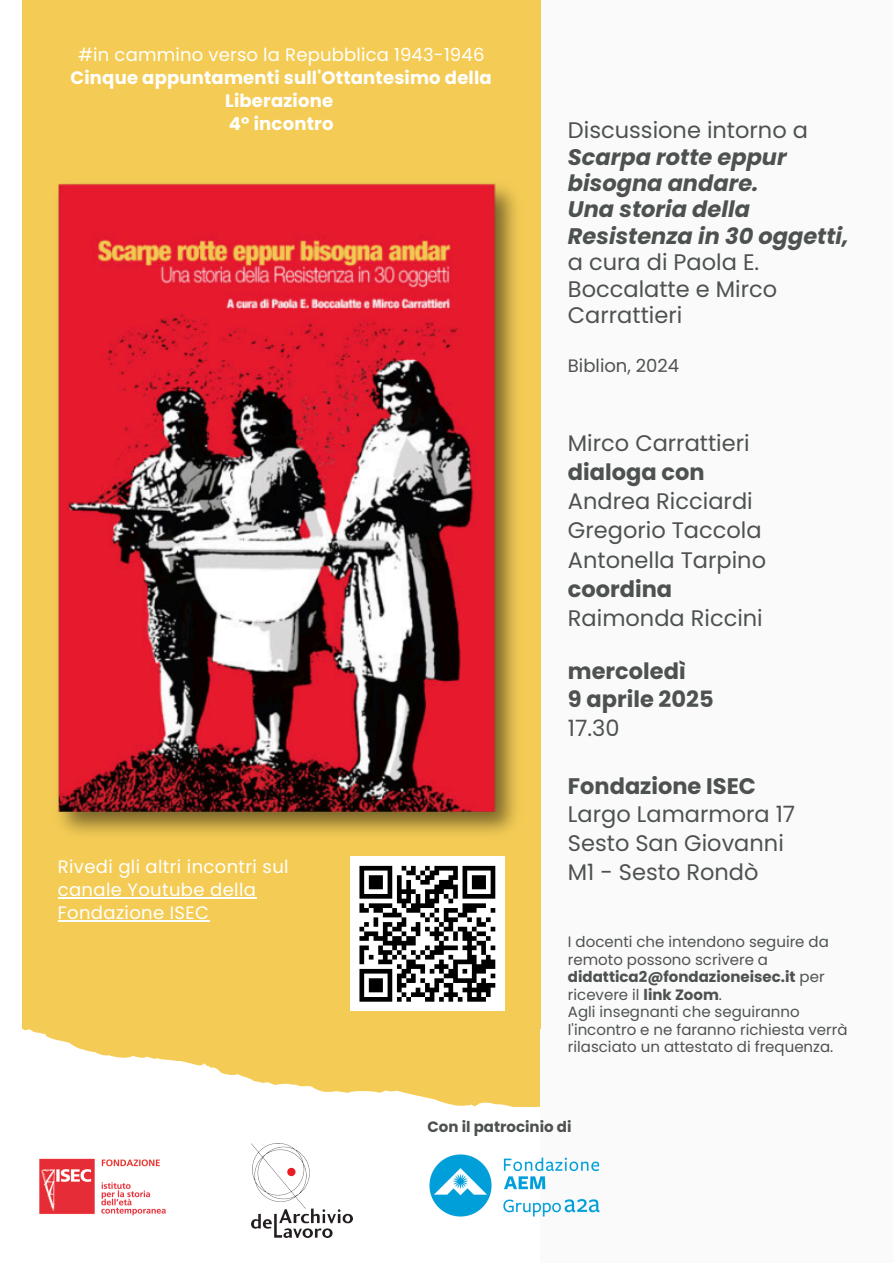
<style>
.page{position:relative;width:893px;height:1263px;background:#fff}
.page>*{position:absolute;margin:0;border:0;box-sizing:border-box;transform-origin:0 0}
.t1{font:22.5px/29.2px "Poppins";color:#4d524f}
.t2{font:italic 700 22.5px/26.4px "Poppins";color:#4d524f}
.t3{font:700 22.5px/28.7px "Poppins";color:#4d524f}
.t4{font:700 18px/23.1px "Poppins";letter-spacing:.01em;color:#fff;text-align:center}
.t5{font:18px/23.1px "Poppins";letter-spacing:.02em;color:#fff}
.t6{font:18px "Poppins";color:#4d524f}
.t7{font:15px/17.4px "Poppins";color:#4d524f}
.t8{font:700 15px "Poppins";color:#4d524f}
.s1{font-weight:400}
.s2{font-weight:400;font-style:normal}
.s3{font-weight:700}
</style>
<div class="page">
<svg style="left:23px;top:1028px;width:518px;height:79px;fill:#f4cc55"></svg>
<div style="left:541px;top:0;width:352px;height:1263px;background:#fafafa"></div>
<div style="left:23px;top:0;width:518px;height:1028px;background:#f4cc55"></div>
<img style="left:429px;top:1154px;width:171px;height:63px">
<div style="left:350px;top:856px;width:155px;height:155px;background:#fff"></div>
<svg style="left:359px;top:865px;width:137px;height:137px"></svg>
<img style="left:39px;top:1158px;width:127px;height:58px">
<img style="left:251px;top:1143px;width:102px;height:94px">
<img style="left:58px;top:183px;width:458px;height:651px">
<hr style="left:58px;top:897px;width:198px;height:2px;background:#fff">
<hr style="left:58px;top:920px;width:151px;height:2px;background:#fff">
<p class="t4" style="left:71px;top:43px;width:423px"><span class="s1">#in cammino verso la Repubblica 1943-1946<br></span>Cinque appuntamenti sull'Ottantesimo della<br>Liberazione<br>4° incontro</p>
<p class="t5" style="left:58px;top:855px;width:232px">Rivedi gli altri incontri sul canale Youtube della<br>Fondazione ISEC</p>
<h1 class="t2" style="left:568px;top:117px;width:282px"><span class="s2">Discussione intorno a<br></span>Scarpa rotte eppur bisogna andare.<br>Una storia della<br>Resistenza in 30 oggetti, <span class="s2">a cura di Paola E.<br>Boccalatte e Mirco<br>Carrattieri</span></h1>
<h1 class="t6" style="left:568px;top:353px;width:113px">Biblion, 2024</h1>
<h1 class="t1" style="left:568px;top:428px;width:200px">Mirco Carrattieri <span class="s3">dialoga con<br></span>Andrea Ricciardi<br>Gregorio Taccola<br>Antonella Tarpino <span class="s3">coordina<br></span>Raimonda Riccini</h1>
<h2 class="t3" style="left:568px;top:656px;width:147px">mercoledì<br>9 aprile 2025<br><span class="s1">17.30</span></h2>
<p class="t1" style="left:568px;top:771px;width:229px;line-height:28.7px"><span class="s3">Fondazione ISEC<br></span>Largo Lamarmora 17<br>Sesto San Giovanni<br>M1 - Sesto Rondò</p>
<h1 class="t7" style="left:568px;top:933px;width:262px">I docenti che intendono seguire da remoto possono scrivere a <span class="s3">didattica2@fondazioneisec.it</span> per ricevere il <span class="s3">link Zoom</span>.</h1>
<h2 class="t7" style="left:568px;top:1003px;width:281px">Agli insegnanti che seguiranno l'incontro e ne faranno richiesta verrà rilasciato un attestato di frequenza.</h2>
<h2 class="t8" style="left:427px;top:1116px;width:146px">Con il patrocinio di</h2>
</div>
